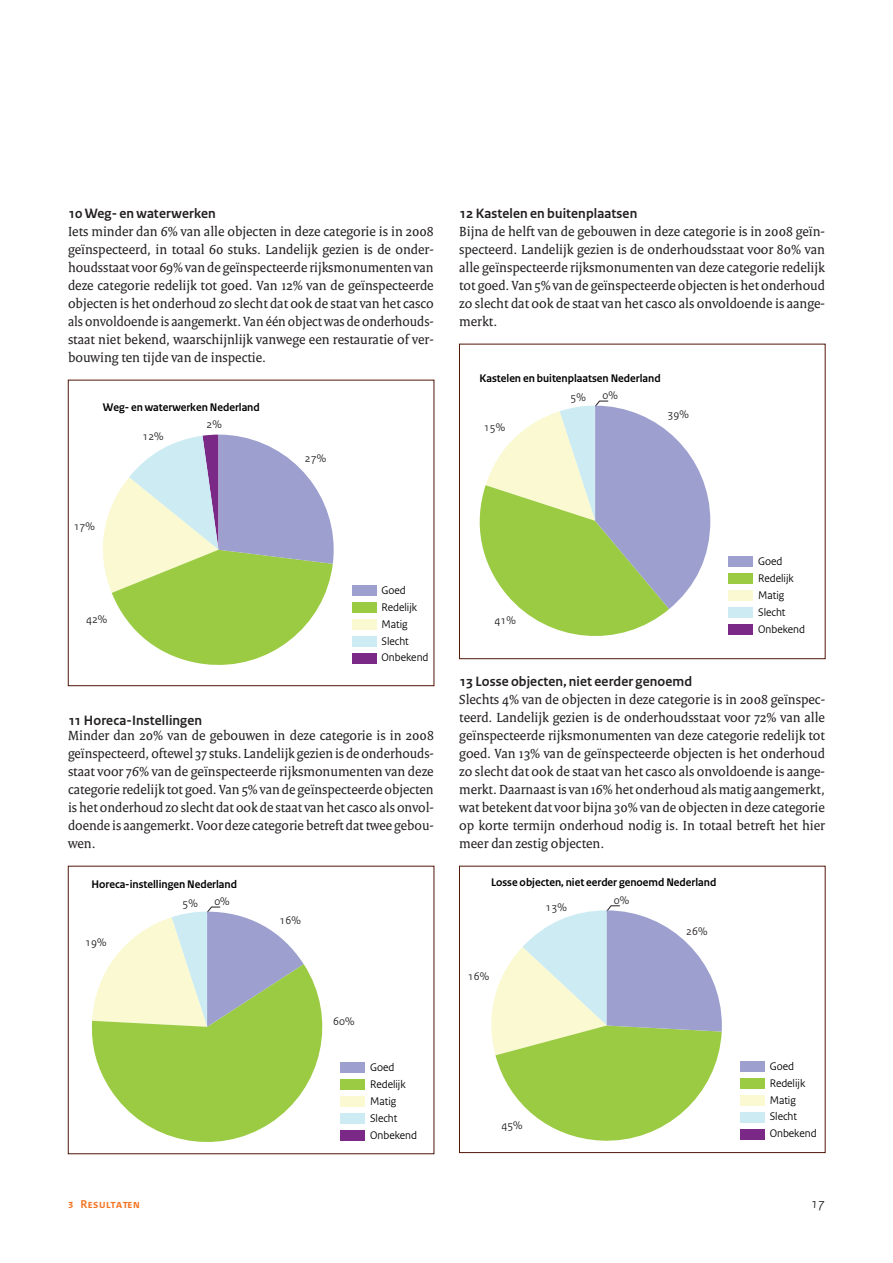
<style>
.page{position:relative;width:893px;height:1263px;background:#fff}
.page>*{position:absolute;margin:0;border:0;box-sizing:border-box;transform-origin:0 0}
.t1{font:14.25px/18px "Rijksoverheid Serif";color:#231f20;text-align:justify}
.t2{font:700 14.25px "Rijksoverheid Sans";letter-spacing:.01em;color:#231f20}
.t3{font:italic 14.25px "Rijksoverheid Sans";color:#231f20}
.t4{font:700 12px "Rijksoverheid Sans";letter-spacing:.05em;color:#f47321}
.t5{font:700 11.55px "Rijksoverheid Sans";color:#000}
.t6{font:11.55px/16.8px "Rijksoverheid Sans";color:#000}
.t7{font:11.55px "Rijksoverheid Sans";color:#231f20}
</style>
<div class="page">
<div style="left:729px;top:556px;width:24px;height:11px;background:#9da0cf"></div>
<div style="left:729px;top:573px;width:24px;height:11px;background:#9bcb43"></div>
<div style="left:729px;top:590px;width:24px;height:11px;background:#faf9d2"></div>
<div style="left:729px;top:607px;width:24px;height:11px;background:#ccebf3"></div>
<div style="left:729px;top:624px;width:24px;height:11px;background:#7b2987"></div>
<svg style="left:479px;top:400px;width:231px;height:236px"></svg>
<div style="left:459px;top:344px;width:366px;height:315px;border:1px solid #511607"></div>
<div style="left:740px;top:1061px;width:25px;height:10px;background:#9da0cf"></div>
<div style="left:740px;top:1078px;width:25px;height:10px;background:#9bcb43"></div>
<div style="left:740px;top:1095px;width:25px;height:10px;background:#faf9d2"></div>
<div style="left:740px;top:1112px;width:25px;height:10px;background:#ccebf3"></div>
<div style="left:740px;top:1129px;width:25px;height:10px;background:#7b2987"></div>
<svg style="left:491px;top:905px;width:231px;height:236px"></svg>
<div style="left:459px;top:866px;width:366px;height:287px;border:1px solid #511607"></div>
<div style="left:352px;top:585px;width:24px;height:11px;background:#9da0cf"></div>
<div style="left:352px;top:602px;width:24px;height:11px;background:#9bcb43"></div>
<div style="left:352px;top:619px;width:24px;height:11px;background:#faf9d2"></div>
<div style="left:352px;top:636px;width:24px;height:11px;background:#ccebf3"></div>
<div style="left:352px;top:653px;width:24px;height:11px;background:#7b2987"></div>
<svg style="left:103px;top:435px;width:231px;height:230px"></svg>
<div style="left:68px;top:380px;width:366px;height:306px;border:1px solid #511607"></div>
<div style="left:341px;top:1062px;width:24px;height:11px;background:#9da0cf"></div>
<div style="left:341px;top:1079px;width:24px;height:11px;background:#9bcb43"></div>
<div style="left:341px;top:1096px;width:24px;height:11px;background:#faf9d2"></div>
<div style="left:341px;top:1113px;width:24px;height:11px;background:#ccebf3"></div>
<div style="left:341px;top:1130px;width:24px;height:11px;background:#7b2987"></div>
<svg style="left:91px;top:906px;width:232px;height:236px"></svg>
<p class="t2" style="left:68px;top:208px;width:149px">10 Weg- en waterwerken</p>
<p class="t1" style="left:68px;top:224px;width:367px">Iets minder dan 6% van alle objecten in deze categorie is in 2008 geïnspecteerd, in totaal 60 stuks. Landelijk gezien is de onder&shy;houdsstaat voor 69% van de geïnspecteerde rijksmonumenten van deze categorie redelijk tot goed. Van 12% van de geïnspecteerde objecten is het onderhoud zo slecht dat ook de staat van het casco als onvoldoende is aangemerkt. Van één object was de onderhouds&shy;staat niet bekend, waarschijnlijk vanwege een restauratie of ver&shy;bouwing ten tijde van de inspectie.</p>
<p class="t5" style="left:103px;top:403px;width:158px">Weg- en waterwerken Nederland</p>
<p class="t7" style="left:74px;top:522px;width:23px">17%</p>
<p class="t7" style="left:86px;top:615px;width:23px">42%</p>
<p class="t7" style="left:142px;top:432px;width:23px">12%</p>
<p class="t7" style="left:207px;top:420px;width:17px">2%</p>
<p class="t7" style="left:305px;top:454px;width:23px">27%</p>
<p class="t6" style="left:382px;top:583px;width:48px">Goed<br>Redelijk<br>Matig<br>Slecht<br>Onbekend</p>
<p class="t2" style="left:68px;top:715px;width:136px">11 Horeca-Instellingen</p>
<p class="t1" style="left:68px;top:728px;width:367px">Minder dan 20% van de gebouwen in deze categorie is in 2008 geïnspecteerd, oftewel 37 stuks. Landelijk gezien is de onderhouds&shy;staat voor 76% van de geïnspecteerde rijksmonumenten van deze categorie redelijk tot goed. Van 5% van de geïnspecteerde objecten is het onderhoud zo slecht dat ook de staat van het casco als onvol&shy;doende is aangemerkt. Voor deze categorie betreft dat twee gebou&shy;wen.</p>
<p class="t5" style="left:91px;top:880px;width:147px">Horeca-instellingen Nederland</p>
<p class="t7" style="left:85px;top:938px;width:23px">19%</p>
<p class="t7" style="left:182px;top:899px;width:17px">5%</p>
<p class="t7" style="left:214px;top:897px;width:17px">0%</p>
<p class="t7" style="left:280px;top:916px;width:23px">16%</p>
<p class="t7" style="left:333px;top:1017px;width:23px">60%</p>
<p class="t6" style="left:370px;top:1060px;width:48px">Goed<br>Redelijk<br>Matig<br>Slecht<br>Onbekend</p>
<p class="t2" style="left:459px;top:208px;width:180px">12 Kastelen en buitenplaatsen</p>
<p class="t1" style="left:459px;top:224px;width:367px">Bijna de helft van de gebouwen in deze categorie is in 2008 geïn&shy;specteerd. Landelijk gezien is de onderhoudsstaat voor 80% van alle geïnspecteerde rijksmonumenten van deze categorie redelijk tot goed. Van 5% van de geïnspecteerde objecten is het onderhoud zo slecht dat ook de staat van het casco als onvoldoende is aange&shy;merkt.</p>
<p class="t5" style="left:479px;top:374px;width:183px">Kastelen en buitenplaatsen Nederland</p>
<p class="t7" style="left:484px;top:423px;width:23px">15%</p>
<p class="t7" style="left:570px;top:393px;width:17px">5%</p>
<p class="t7" style="left:602px;top:391px;width:17px">0%</p>
<p class="t7" style="left:668px;top:410px;width:23px">39%</p>
<p class="t7" style="left:494px;top:616px;width:23px">41%</p>
<p class="t6" style="left:758px;top:554px;width:48px">Goed<br>Redelijk<br>Matig<br>Slecht<br>Onbekend</p>
<p class="t2" style="left:459px;top:676px;width:234px">13 Losse objecten, niet eerder genoemd</p>
<p class="t1" style="left:459px;top:692px;width:367px">Slechts 4% van de objecten in deze categorie is in 2008 geïnspec&shy;teerd. Landelijk gezien is de onderhoudsstaat voor 72% van alle geïnspecteerde rijksmonumenten van deze categorie redelijk tot goed. Van 13% van de geïnspecteerde objecten is het onderhoud zo slecht dat ook de staat van het casco als onvoldoende is aange&shy;merkt. Daarnaast is van 16% het onderhoud als matig aangemerkt, wat betekent dat voor bijna 30% van de objecten in deze categorie op korte termijn onderhoud nodig is. In totaal betreft het hier meer dan zestig objecten.</p>
<p class="t5" style="left:491px;top:878px;width:227px">Losse objecten, niet eerder genoemd Nederland</p>
<p class="t7" style="left:468px;top:972px;width:23px">16%</p>
<p class="t7" style="left:545px;top:903px;width:23px">13%</p>
<p class="t7" style="left:614px;top:896px;width:17px">0%</p>
<p class="t7" style="left:501px;top:1121px;width:23px">45%</p>
<p class="t7" style="left:686px;top:927px;width:23px">26%</p>
<p class="t6" style="left:770px;top:1059px;width:48px">Goed<br>Redelijk<br>Matig<br>Slecht<br>Onbekend</p>
<p class="t4" style="left:68px;top:1200px;width:73px">3 RESULTATEN</p>
<p class="t3" style="left:810px;top:1198px;width:16px">17</p>
</div>
